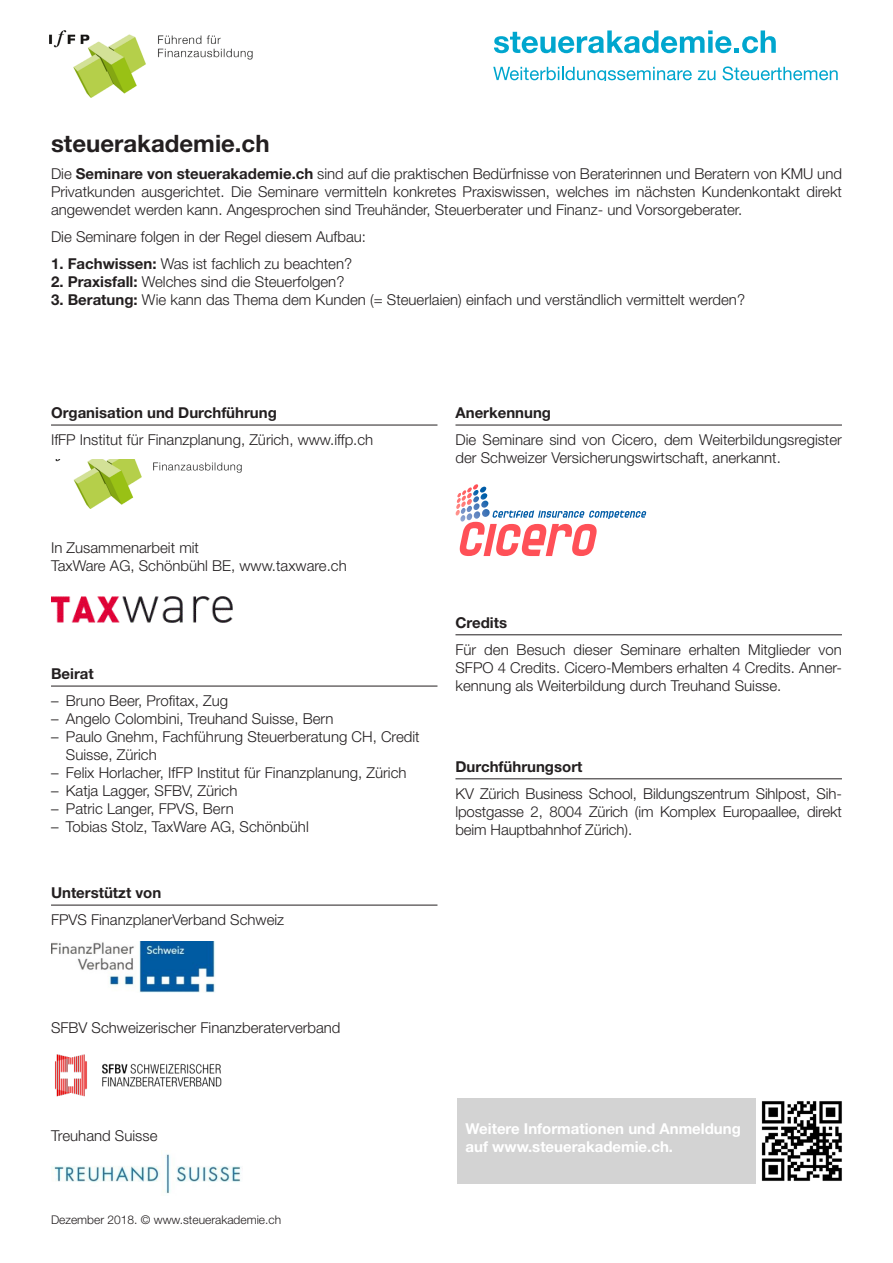
<style>
.page{position:relative;width:893px;height:1263px;background:#fff}
.page>*{position:absolute;margin:0;border:0;box-sizing:border-box;transform-origin:0 0}
.Copy{font:700 24px "Helvetica Neue LT Pro";color:#231f20}
.Copy-2{font:300 15px/18px "Helvetica Neue LT Pro";color:#231f20}
.Zw_Titel{font:700 15px "Helvetica Neue LT Pro";color:#231f20}
.t1{font:700 15px/18px "Helvetica Neue LT Pro";color:#fff}
.t2{font:300 12px "Helvetica Neue LT Pro";color:#231f20}
.s1{font-weight:700}
</style>
<div class="page">
<div style="left:457px;top:1098px;width:298px;height:85px;background:#d3d3d3"></div>
<img style="left:761px;top:1101px;width:81px;height:80px">
<img style="left:55px;top:459px;width:187px;height:50px">
<hr style="left:51px;top:425px;width:386px;height:1px;background:#231f20">
<hr style="left:51px;top:686px;width:386px;height:1px;background:#231f20">
<hr style="left:51px;top:905px;width:386px;height:1px;background:#231f20">
<img style="left:51px;top:596px;width:182px;height:27px">
<img style="left:51px;top:942px;width:164px;height:51px">
<img style="left:55px;top:1054px;width:167px;height:43px">
<img style="left:51px;top:1154px;width:190px;height:40px">
<hr style="left:455px;top:425px;width:387px;height:1px;background:#231f20">
<hr style="left:455px;top:634px;width:387px;height:1px;background:#231f20">
<hr style="left:455px;top:778px;width:387px;height:1px;background:#231f20">
<svg style="left:455px;top:484px;width:191px;height:72px"></svg>
<svg style="left:494px;top:30px;width:282px;height:23px"></svg>
<svg style="left:493px;top:67px;width:199px;height:14px"></svg>
<svg style="left:698px;top:70px;width:17px;height:10px"></svg>
<svg style="left:722px;top:66px;width:116px;height:14px"></svg>
<img style="left:50px;top:31px;width:203px;height:66px">
<p class="Copy" style="left:51px;top:128px;width:220px">steuerakademie.ch</p>
<p class="Copy-2" style="left:51px;top:164px;width:792px;text-align:justify">Die <span class="s1">Seminare von steuerakademie.ch</span> sind auf die praktischen Bedürfnisse von Beraterinnen und Beratern von KMU und Privatkunden ausgerichtet. Die Seminare vermitteln konkretes Praxiswissen, welches im nächsten Kundenkontakt direkt angewendet werden kann. Angesprochen sind Treuhänder, Steuerberater und Finanz- und Vorsorgeberater.</p>
<p class="Copy-2" style="left:51px;top:227px;width:317px">Die Seminare folgen in der Regel diesem Aufbau:</p>
<p class="Copy-2" style="left:51px;top:254px;width:303px"><span class="s1">1. Fachwissen:</span> Was ist fachlich zu beachten?</p>
<p class="Copy-2" style="left:51px;top:272px;width:295px"><span class="s1">2. Praxisfall:</span> Welches sind die Steuerfolgen?</p>
<p class="Copy-2" style="left:51px;top:290px;width:695px"><span class="s1">3. Beratung:</span> Wie kann das Thema dem Kunden (= Steuerlaien) einfach und verständlich vermittelt werden?</p>
<p class="Zw_Titel" style="left:51px;top:403px;width:227px">Organisation und Durchführung</p>
<p class="Copy-2" style="left:51px;top:431px;width:324px">IfFP Institut für Finanzplanung, Zürich, www.iffp.ch</p>
<p class="Copy-2" style="left:51px;top:539px;width:297px">In Zusammenarbeit mit<br>TaxWare AG, Schönbühl BE, www.taxware.ch</p>
<p class="Zw_Titel" style="left:51px;top:664px;width:44px">Beirat</p>
<p class="Copy-2" style="left:51px;top:692px;width:179px">– Bruno Beer, Profitax, Zug</p>
<p class="Copy-2" style="left:51px;top:710px;width:284px">– Angelo Colombini, Treuhand Suisse, Bern</p>
<p class="Copy-2" style="left:66px;top:728px;width:355px;text-indent:-15px">– Paulo Gnehm, Fachführung Steuerberatung CH, Credit<br>Suisse, Zürich</p>
<p class="Copy-2" style="left:51px;top:764px;width:357px">– Felix Horlacher, IfFP Institut für Finanzplanung, Zürich</p>
<p class="Copy-2" style="left:51px;top:782px;width:188px">– Katja Lagger, SFBV, Zürich</p>
<p class="Copy-2" style="left:51px;top:800px;width:184px">– Patric Langer, FPVS, Bern</p>
<p class="Copy-2" style="left:51px;top:818px;width:259px">– Tobias Stolz, TaxWare AG, Schönbühl</p>
<p class="Zw_Titel" style="left:51px;top:883px;width:112px">Unterstützt von</p>
<p class="Copy-2" style="left:51px;top:911px;width:235px">FPVS FinanzplanerVerband Schweiz</p>
<p class="Zw_Titel" style="left:455px;top:403px;width:97px">Anerkennung</p>
<p class="Copy-2" style="left:455px;top:431px;width:388px">Die Seminare sind von Cicero, dem Weiterbildungsregister der Schweizer Versicherungswirtschaft, anerkannt.</p>
<p class="Zw_Titel" style="left:455px;top:613px;width:53px">Credits</p>
<p class="Copy-2" style="left:455px;top:640px;width:388px;text-align:justify">Für den Besuch dieser Seminare erhalten Mitglieder von SFPO 4 Credits. Cicero-Members erhalten 4 Credits. Anner&shy;kennung als Weiterbildung durch Treuhand Suisse.</p>
<p class="Zw_Titel" style="left:455px;top:757px;width:128px">Durchführungsort</p>
<p class="Copy-2" style="left:455px;top:784px;width:388px;text-align:justify">KV Zürich Business School, Bildungszentrum Sihlpost, Sih&shy;lpostgasse 2, 8004 Zürich (im Komplex Europaallee, direkt beim Hauptbahnhof Zürich).</p>
<p class="Copy-2" style="left:51px;top:1019px;width:291px">SFBV Schweizerischer Finanzberaterverband</p>
<p class="Copy-2" style="left:51px;top:1127px;width:108px">Treuhand Suisse</p>
<p class="t2" style="left:51px;top:1212px;width:232px">Dezember 2018. © www.steuerakademie.ch</p>
<p class="t1" style="left:466px;top:1119px;width:277px">Weitere Informationen und Anmeldung auf www.steuerakademie.ch.</p>
</div>
